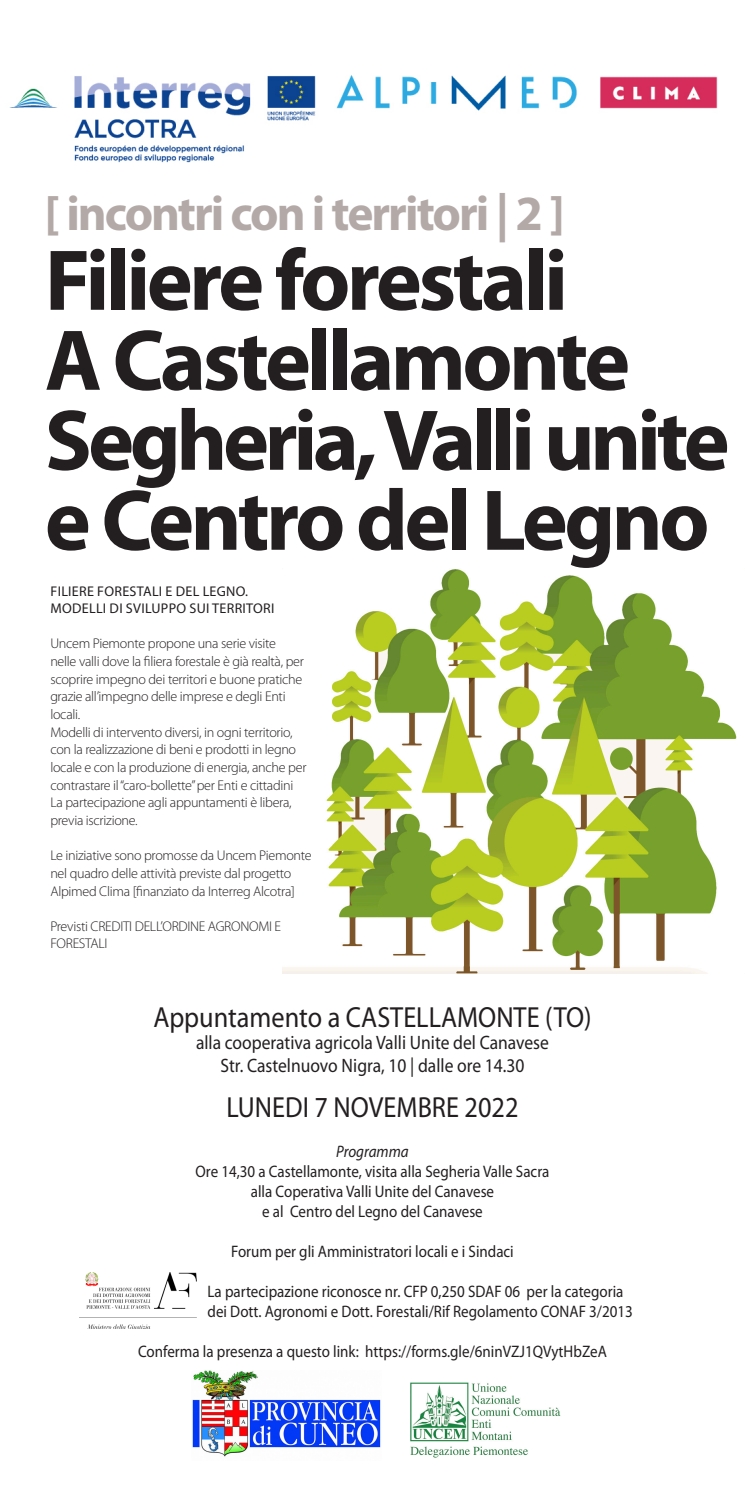
<style>
.page{position:relative;width:745px;height:1489px;background:#fff}
.page>*{position:absolute;margin:0;border:0;box-sizing:border-box;transform-origin:0 0}
.Titolo_newsletter{font:700 87px "Myriad Pro";letter-spacing:-.045em;color:#231f20}
.Titolo_newsletter-2{font:700 49.38px "Myriad Pro";letter-spacing:-.04em;color:#b3a9a7}
.Corpo_testo_5{font:29.12px "Myriad Pro";color:#231f20;scale:.9 1}
.Corpo_testo_5-2{font:19.38px "Myriad Pro";color:#231f20;scale:.9 1}
.Corpo_testo_5-3{font:16.62px "Myriad Pro";color:#231f20;scale:.9 1}
.Corpo_testo_5-4{font:italic 16.62px "Myriad Pro";color:#231f20;scale:.9 1}
.Corpo_del_testo{font:300 14.12px/17.6px "Myriad Pro";letter-spacing:-.02em;color:#231f20}
.Corpo_del_testo-2{font:14.12px "Myriad Pro";letter-spacing:.02em;color:#231f20}
</style>
<div class="page">
<img style="left:282px;top:569px;width:455px;height:404px">
<img style="left:9px;top:75px;width:709px;height:88px">
<img style="left:410px;top:1382px;width:151px;height:76px">
<img style="left:192px;top:1370px;width:189px;height:87px">
<img style="left:79px;top:1272px;width:118px;height:56px">
<p class="Titolo_newsletter-2" style="left:45px;top:181px;width:521px">[ incontri con i territori | 2 ]</p>
<p class="Titolo_newsletter" style="left:45px;top:224px;width:524px">Filiere forestali</p>
<p class="Titolo_newsletter" style="left:45px;top:304px;width:586px">A Castellamonte</p>
<p class="Titolo_newsletter" style="left:45px;top:383px;width:686px">Segheria, Valli unite</p>
<p class="Titolo_newsletter" style="left:45px;top:463px;width:665px">e Centro del Legno</p>
<p class="Corpo_del_testo-2" style="left:50px;top:582px;width:199px">FILIERE FORESTALI E DEL LEGNO.</p>
<p class="Corpo_del_testo-2" style="left:50px;top:599px;width:225px">MODELLI DI SVILUPPO SUI TERRITORI</p>
<p class="Corpo_del_testo" style="left:50px;top:634px;width:255px">Uncem Piemonte propone una serie visite nelle valli dove la filiera forestale è già realtà, per scoprire impegno dei territori e buone pratiche grazie all’impegno delle imprese e degli Enti locali.</p>
<p class="Corpo_del_testo" style="left:50px;top:723px;width:257px">Modelli di intervento diversi, in ogni territorio, con la realizzazione di beni e prodotti in legno locale e con la produzione di energia, anche per contrastare il “caro-bollette” per Enti e cittadini</p>
<p class="Corpo_del_testo" style="left:50px;top:793px;width:243px">La partecipazione agli appuntamenti è libera, previa iscrizione.</p>
<p class="Corpo_del_testo" style="left:50px;top:846px;width:263px">Le iniziative sono promosse da Uncem Piemonte nel quadro delle attività previste dal progetto</p>
<p class="Corpo_del_testo" style="left:50px;top:881px;width:246px">Alpimed Clima [finanziato da Interreg Alcotra]</p>
<p class="Corpo_del_testo" style="left:50px;top:917px;width:232px">Previsti CREDITI DELL’ORDINE AGRONOMI E<br>FORESTALI</p>
<p class="Corpo_testo_5" style="left:153px;top:999px;width:488px">Appuntamento a CASTELLAMONTE (TO)</p>
<p class="Corpo_testo_5-2" style="left:196px;top:1030px;width:393px">alla cooperativa agricola Valli Unite del Canavese</p>
<p class="Corpo_testo_5-2" style="left:220px;top:1053px;width:339px">Str. Castelnuovo Nigra, 10 | dalle ore 14.30</p>
<p class="Corpo_testo_5" style="left:226px;top:1089px;width:326px">LUNEDI 7 NOVEMBRE 2022</p>
<p class="Corpo_testo_5-4" style="left:336px;top:1141px;width:82px">Programma</p>
<p class="Corpo_testo_5-3" style="left:195px;top:1161px;width:394px">Ore 14,30 a Castellamonte, visita alla Segheria Valle Sacra</p>
<p class="Corpo_testo_5-3" style="left:251px;top:1181px;width:272px">alla Coperativa Valli Unite del Canavese</p>
<p class="Corpo_testo_5-3" style="left:262px;top:1201px;width:246px">e al Centro del Legno del Canavese</p>
<p class="Corpo_testo_5-3" style="left:231px;top:1241px;width:315px">Forum per gli Amministratori locali e i Sindaci</p>
<p class="Corpo_testo_5-3" style="left:207px;top:1281px;width:463px">La partecipazione riconosce nr. CFP 0,250 SDAF 06 per la categoria</p>
<p class="Corpo_testo_5-3" style="left:207px;top:1301px;width:473px">dei Dott. Agronomi e Dott. Forestali/Rif Regolamento CONAF 3/2013</p>
<p class="Corpo_testo_5-3" style="left:138px;top:1341px;width:522px">Conferma la presenza a questo link: https://forms.gle/6ninVZJ1QVytHbZeA</p>
</div>
